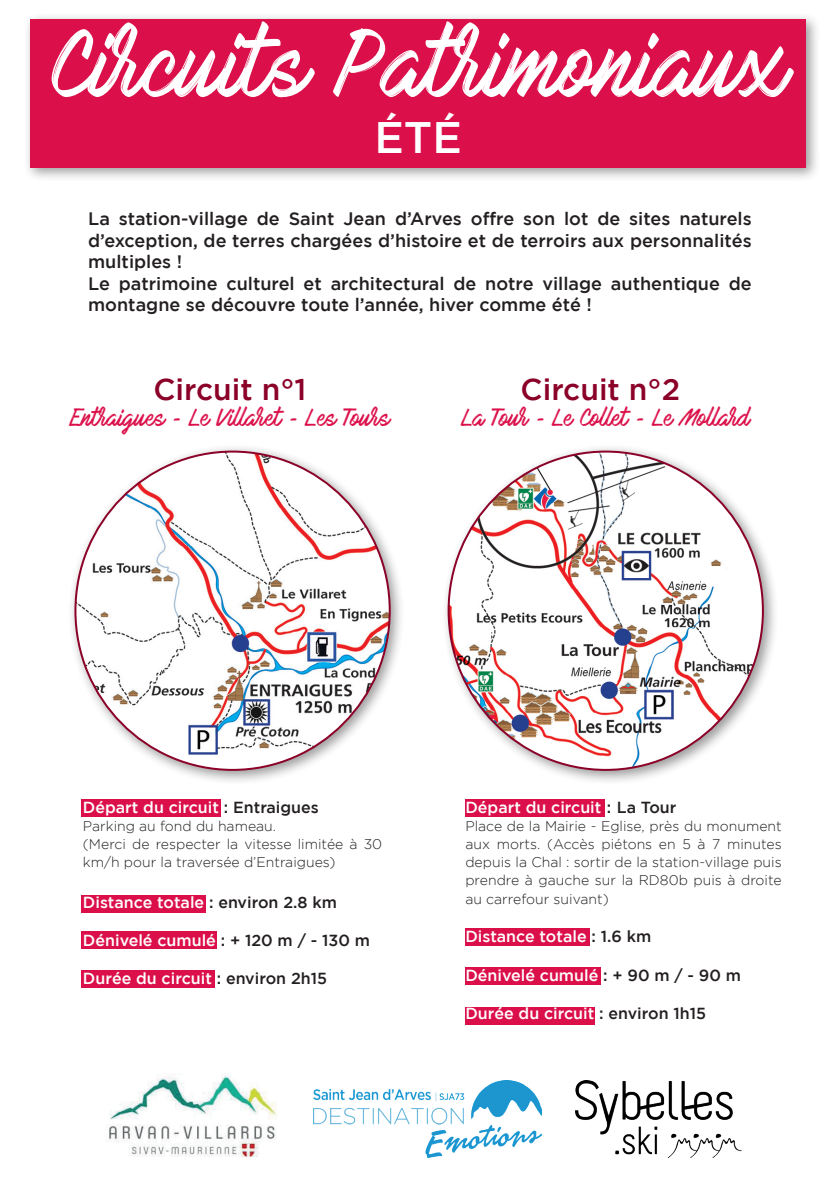
<style>
.page{position:relative;width:840px;height:1191px;background:#fff}
.page>*{position:absolute;margin:0;border:0;box-sizing:border-box;transform-origin:0 0}
.t1{font:84px "Mark My Words";color:#fff}
.t2{font:500 44px "Gotham";color:#fff}
.t3{font:500 30px "Gotham";color:#8b0128}
.t4{font:22px "Mark My Words";color:#db104a}
.t5{font:500 18px/21.6px "Gotham";color:#231f20}
.t6{font:500 16px "Gotham";color:#fff}
.t7{font:300 14px/18.4px "Gotham";color:#231f20}
.s1{font-family:"Finition PERSONALUSEONLY";font-size:26px}
.s2{color:#231f20}
</style>
<div class="page">
<div style="left:81px;top:970px;width:133px;height:17px;background:#db104a"></div>
<div style="left:81px;top:931px;width:136px;height:17px;background:#db104a"></div>
<div style="left:81px;top:895px;width:125px;height:17px;background:#db104a"></div>
<div style="left:81px;top:799px;width:139px;height:17px;background:#db104a"></div>
<div style="left:23px;top:12px;width:797px;height:171px;background:#231f20;opacity:.45"></div>
<div style="left:30px;top:19px;width:775px;height:149px;background:#db104a"></div>
<div style="left:67px;top:443px;width:338px;height:342px;background:#231f20;opacity:.45"></div>
<img style="left:75px;top:451px;width:314px;height:319px">
<img style="left:109px;top:1073px;width:168px;height:84px">
<img style="left:314px;top:1081px;width:227px;height:76px">
<img style="left:575px;top:1080px;width:165px;height:77px">
<div style="left:440px;top:443px;width:338px;height:342px;background:#231f20;opacity:.45"></div>
<img style="left:448px;top:451px;width:314px;height:319px">
<div style="left:465px;top:799px;width:139px;height:17px;background:#db104a"></div>
<div style="left:465px;top:1007px;width:129px;height:17px;background:#db104a"></div>
<div style="left:465px;top:967px;width:135px;height:17px;background:#db104a"></div>
<div style="left:465px;top:928px;width:124px;height:17px;background:#db104a"></div>
<h1 class="t1" style="left:52px;top:19px;width:737px">Circuits Patrimoniaux</h1>
<h2 class="t2" style="left:374px;top:112px;width:89px">ÉTÉ</h2>
<p class="t5" style="left:88px;top:207px;width:664px">La station-village de Saint Jean d’Arves offre son lot de sites naturels d’exception, de terres chargées d’histoire et de terroirs aux personnalités multiples !<br>Le patrimoine culturel et architectural de notre village authentique de montagne se découvre toute l’année, hiver comme été !</p>
<h3 class="t3" style="left:153px;top:372px;width:154px">Circuit n°1</h3>
<h3 class="t4" style="left:70px;top:405px;width:322px">Entraigues <span class="s1">-</span> Le Villaret <span class="s1">-</span> Les Tours</h3>
<h3 class="t3" style="left:520px;top:372px;width:161px">Circuit n°2</h3>
<h3 class="t4" style="left:460px;top:405px;width:291px">La Tour <span class="s1">-</span> Le Collet <span class="s1">-</span> Le Mollard</h3>
<p class="t6" style="left:83px;top:798px;width:237px">Départ du circuit <span class="s2">: Entraigues</span></p>
<p class="t7" style="left:83px;top:816px;width:300px">Parking au fond du hameau.<br>(Merci de respecter la vitesse limitée à 30 km/h pour la traversée d’Entraigues)</p>
<p class="t6" style="left:83px;top:893px;width:255px">Distance totale <span class="s2">: environ 2.8 km</span></p>
<p class="t6" style="left:83px;top:931px;width:288px">Dénivelé cumulé <span class="s2">: + 120 m / - 130 m</span></p>
<p class="t6" style="left:83px;top:969px;width:245px">Durée du circuit <span class="s2">: environ 2h15</span></p>
<p class="t6" style="left:465px;top:798px;width:212px">Départ du circuit <span class="s2">: La Tour</span></p>
<p class="t7" style="left:465px;top:816px;width:317px;text-align:justify">Place de la Mairie - Eglise, près du monument aux morts. (Accès piétons en 5 à 7 minutes depuis la Chal : sortir de la station-village puis prendre à gauche sur la RD80b puis à droite au carrefour suivant)</p>
<p class="t6" style="left:465px;top:927px;width:187px">Distance totale <span class="s2">: 1.6 km</span></p>
<p class="t6" style="left:465px;top:966px;width:277px">Dénivelé cumulé <span class="s2">: + 90 m / - 90 m</span></p>
<p class="t6" style="left:465px;top:1004px;width:242px">Durée du circuit <span class="s2">: environ 1h15</span></p>
</div>
